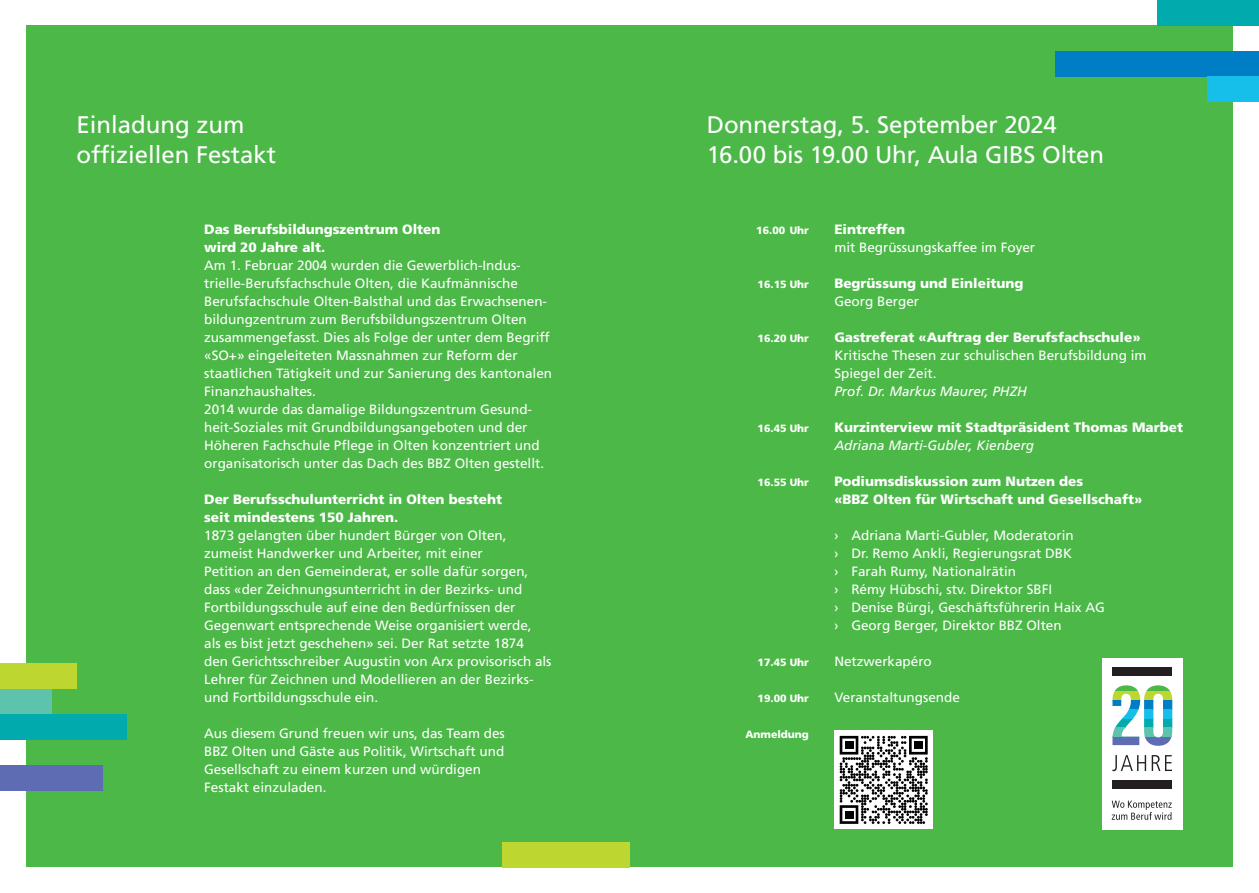
<style>
.page{position:relative;width:1259px;height:893px;background:#fff}
.page>*{position:absolute;margin:0;border:0;box-sizing:border-box;transform-origin:0 0}
.Titel{font:24px/30px "Frutiger LT Com";color:#fff}
.Grundtext_weiss{font:13.5px/18px "Frutiger LT Com";color:#fff}
.Grundtext_weiss-2{font:900 13.5px/18px "Frutiger LT Com";color:#fff}
.Grundtext_weiss-3{font:italic 13.5px "Frutiger LT Com";color:#fff}
.Untertitel_weiss{font:900 10.5px "Frutiger LT Com";color:#fff}
.s1{font-weight:400;font-style:italic}
</style>
<div class="page">
<div style="left:629px;top:26px;width:604px;height:841px;background:#4cb848"></div>
<div style="left:26px;top:26px;width:603px;height:841px;background:#4cb848"></div>
<div style="left:0;top:689px;width:51px;height:25px;background:#5dc3ad"></div>
<div style="left:0;top:663px;width:77px;height:26px;background:#bed630"></div>
<div style="left:0;top:765px;width:102px;height:26px;background:#5d6cb3"></div>
<div style="left:0;top:714px;width:126px;height:26px;background:#00aaad"></div>
<div style="left:1056px;top:51px;width:203px;height:26px;background:#007ec5"></div>
<div style="left:1157px;top:0;width:102px;height:26px;background:#00aaad"></div>
<div style="left:1208px;top:77px;width:51px;height:25px;background:#15bfe9"></div>
<div style="left:502px;top:842px;width:127px;height:25px;background:#bed630"></div>
<div style="left:1101px;top:658px;width:81px;height:171px;background:#fff"></div>
<div style="left:1112px;top:667px;width:60px;height:9px;background:#231f20"></div>
<div style="left:1112px;top:781px;width:60px;height:8px;background:#231f20"></div>
<svg style="left:1112px;top:737px;width:60px;height:9px"></svg>
<svg style="left:1115px;top:718px;width:57px;height:9px"></svg>
<svg style="left:1112px;top:691px;width:60px;height:9px"></svg>
<svg style="left:1112px;top:700px;width:60px;height:9px"></svg>
<svg style="left:1114px;top:685px;width:56px;height:6px"></svg>
<svg style="left:1112px;top:727px;width:60px;height:10px"></svg>
<svg style="left:1122px;top:709px;width:50px;height:9px"></svg>
<svg style="left:1111px;top:801px;width:60px;height:19px"></svg>
<svg style="left:1112px;top:755px;width:60px;height:16px"></svg>
<div style="left:834px;top:730px;width:99px;height:99px;background:#fff"></div>
<svg style="left:839px;top:736px;width:88px;height:88px"></svg>
<div style="left:845px;top:741px;width:8px;height:8px;background:#000"></div>
<div style="left:914px;top:741px;width:8px;height:8px;background:#000"></div>
<div style="left:845px;top:810px;width:8px;height:8px;background:#000"></div>
<p class="Titel" style="left:77px;top:110px;width:201px">Einladung zum offiziellen Festakt</p>
<p class="Grundtext_weiss-2" style="left:204px;top:220px;width:238px">Das Berufsbildungszentrum Olten wird 20 Jahre alt.</p>
<p class="Grundtext_weiss" style="left:204px;top:256px;width:349px">Am 1. Februar 2004 wurden die Gewerblich-Indus&shy;trielle-Berufsfachschule Olten, die Kaufmännische Berufsfachschule Olten-Balsthal und das Erwachsenen&shy;bildungzentrum zum Berufsbildungszentrum Olten zusammengefasst. Dies als Folge der unter dem Begriff «SO+» eingeleiteten Massnahmen zur Reform der staatlichen Tätigkeit und zur Sanierung des kantonalen Finanzhaushaltes.</p>
<p class="Grundtext_weiss" style="left:204px;top:400px;width:341px">2014 wurde das damalige Bildungszentrum Gesund&shy;heit-Soziales mit Grundbildungsangeboten und der Höheren Fachschule Pflege in Olten konzentriert und organisatorisch unter das Dach des BBZ Olten gestellt.</p>
<p class="Grundtext_weiss-2" style="left:204px;top:490px;width:299px">Der Berufsschulunterricht in Olten besteht seit mindestens 150 Jahren.</p>
<p class="Grundtext_weiss" style="left:204px;top:526px;width:349px">1873 gelangten über hundert Bürger von Olten, zumeist Handwerker und Arbeiter, mit einer<br>Petition an den Gemeinderat, er solle dafür sorgen, dass «der Zeichnungsunterricht in der Bezirks- und Fortbildungsschule auf eine den Bedürfnissen der Gegenwart entsprechende Weise organisiert werde, als es bist jetzt geschehen» sei. Der Rat setzte 1874<br>den Gerichtsschreiber Augustin von Arx provisorisch als Lehrer für Zeichnen und Modellieren an der Bezirks&shy;und Fortbildungsschule ein.</p>
<p class="Grundtext_weiss" style="left:204px;top:724px;width:302px">Aus diesem Grund freuen wir uns, das Team des BBZ Olten und Gäste aus Politik, Wirtschaft und Gesellschaft zu einem kurzen und würdigen Festakt einzuladen.</p>
<p class="Titel" style="left:707px;top:110px;width:351px">Donnerstag, 5. September 2024</p>
<p class="Titel" style="left:707px;top:140px;width:399px">16.00 bis 19.00 Uhr, Aula GIBS Olten</p>
<p class="Untertitel_weiss" style="left:756px;top:224px;width:54px">16.00 Uhr</p>
<p class="Untertitel_weiss" style="left:757px;top:278px;width:53px">16.15 Uhr</p>
<p class="Untertitel_weiss" style="left:757px;top:332px;width:53px">16.20 Uhr</p>
<p class="Untertitel_weiss" style="left:757px;top:422px;width:53px">16.45 Uhr</p>
<p class="Untertitel_weiss" style="left:757px;top:476px;width:53px">16.55 Uhr</p>
<p class="Untertitel_weiss" style="left:757px;top:656px;width:53px">17.45 Uhr</p>
<p class="Untertitel_weiss" style="left:757px;top:692px;width:53px">19.00 Uhr</p>
<p class="Untertitel_weiss" style="left:745px;top:728px;width:65px">Anmeldung</p>
<p class="Grundtext_weiss-2" style="left:834px;top:220px;width:72px">Eintreffen</p>
<p class="Grundtext_weiss" style="left:834px;top:238px;width:202px">mit Begrüssungskaffee im Foyer</p>
<p class="Grundtext_weiss-2" style="left:834px;top:274px;width:191px">Begrüssung und Einleitung</p>
<p class="Grundtext_weiss" style="left:834px;top:292px;width:86px">Georg Berger</p>
<p class="Grundtext_weiss-2" style="left:834px;top:328px;width:308px">Gastreferat «Auftrag der Berufsfachschule»</p>
<p class="Grundtext_weiss" style="left:834px;top:346px;width:314px">Kritische Thesen zur schulischen Berufsbildung im<br>Spiegel der Zeit.</p>
<p class="Grundtext_weiss-3" style="left:834px;top:383px;width:194px">Prof. Dr. Markus Maurer, PHZH</p>
<p class="Grundtext_weiss-2" style="left:834px;top:418px;width:350px">Kurzinterview mit Stadtpräsident Thomas Marbet<br><span class="s1">Adriana Marti-Gubler, Kienberg</span></p>
<p class="Grundtext_weiss-2" style="left:834px;top:472px;width:309px">Podiumsdiskussion zum Nutzen des<br>«BBZ Olten für Wirtschaft und Gesellschaft»</p>
<p class="Grundtext_weiss" style="left:834px;top:526px;width:241px">› Adriana Marti-Gubler, Moderatorin</p>
<p class="Grundtext_weiss" style="left:834px;top:544px;width:239px">› Dr. Remo Ankli, Regierungsrat DBK</p>
<p class="Grundtext_weiss" style="left:834px;top:562px;width:183px">› Farah Rumy, Nationalrätin</p>
<p class="Grundtext_weiss" style="left:834px;top:580px;width:219px">› Rémy Hübschi, stv. Direktor SBFI</p>
<p class="Grundtext_weiss" style="left:834px;top:598px;width:272px">› Denise Bürgi, Geschäftsführerin Haix AG</p>
<p class="Grundtext_weiss" style="left:834px;top:616px;width:229px">› Georg Berger, Direktor BBZ Olten</p>
<p class="Grundtext_weiss" style="left:834px;top:652px;width:99px">Netzwerkapéro</p>
<p class="Grundtext_weiss" style="left:834px;top:688px;width:127px">Veranstaltungsende</p>
</div>
